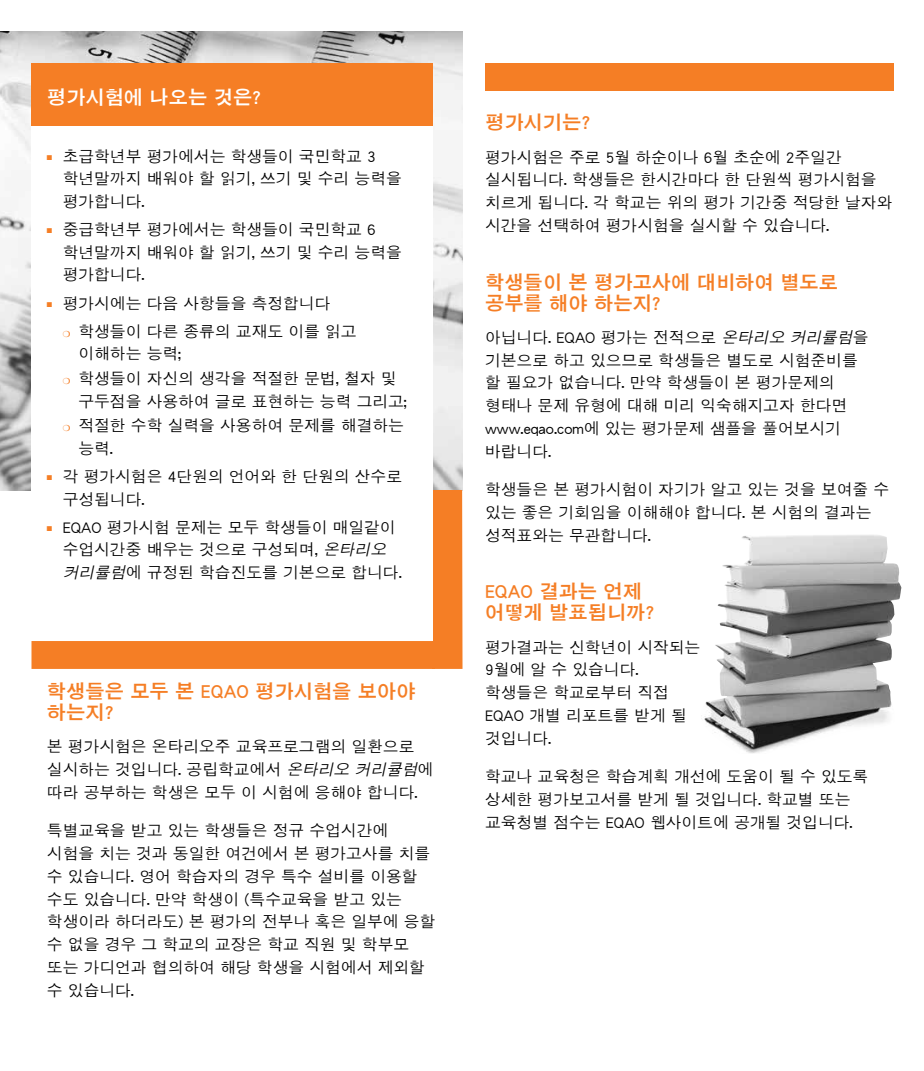
<style>
.page{position:relative;width:924px;height:1071px;background:#fff}
.page>*{position:absolute;margin:0;border:0;box-sizing:border-box;transform-origin:0 0}
.t1{font:19.25px/21px "DFK Gothic Std W7";color:#f57e25}
.t2{font:19.25px "DFK Gothic Std W7";color:#fff}
.t3{font:15.75px/22.8px "DFK Gothic Std W5";color:#000}
.s1{color:#f57e25}
.s2{font-style:italic}
</style>
<div class="page">
<img style="left:0;top:32px;width:462px;height:458px">
<div style="left:32px;top:490px;width:431px;height:179px;background:#f57e25"></div>
<div style="left:485px;top:63px;width:409px;height:28px;background:#f57e25"></div>
<div style="left:31px;top:94px;width:402px;height:547px;background:#fff"></div>
<img style="left:704px;top:535px;width:194px;height:219px">
<div style="left:31px;top:63px;width:402px;height:63px;background:#f57e25"></div>
<p class="t2" style="left:47px;top:86px;width:216px">평가시험에 나오는 것은?</p>
<p class="t3" style="left:63px;top:144px;width:341px;text-indent:-16px"><span class="s1">■</span> 초급학년부 평가에서는 학생들이 국민학교 3 학년말까지 배워야 할 읽기, 쓰기 및 수리 능력을 평가합니다.</p>
<p class="t3" style="left:63px;top:218px;width:341px;text-indent:-16px"><span class="s1">■</span> 중급학년부 평가에서는 학생들이 국민학교 6 학년말까지 배워야 할 읽기, 쓰기 및 수리 능력을 평가합니다.</p>
<p class="t3" style="left:63px;top:289px;width:295px;line-height:28px;text-indent:-16px"><span class="s1">■</span> 평가시에는 다음 사항들을 측정합니다<br><span class="s1">❍</span> 학생들이 다른 종류의 교재도 이를 읽고</p>
<p class="t3" style="left:63px;top:341px;width:335px;line-height:24.5px;text-indent:16px">이해하는 능력;<br><span class="s1">❍</span> 학생들이 자신의 생각을 적절한 문법, 철자 및</p>
<p class="t3" style="left:63px;top:388px;width:346px;line-height:24.5px;text-align:right">구두점을 사용하여 글로 표현하는 능력 그리고;<br><span class="s1">❍</span> 적절한 수학 실력을 사용하여 문제를 해결하는</p>
<p class="t3" style="left:78px;top:436px;width:36px">능력.</p>
<p class="t3" style="left:63px;top:464px;width:341px;text-indent:-16px"><span class="s1">■</span> 각 평가시험은 4단원의 언어와 한 단원의 산수로 구성됩니다.</p>
<p class="t3" style="left:63px;top:515px;width:341px;text-indent:-16px"><span class="s1">■</span> EQAO 평가시험 문제는 모두 학생들이 매일같이 수업시간중 배우는 것으로 구성되며, <span class="s2">온타리오 커리률럼</span>에 규정된 학습진도를 기본으로 합니다.</p>
<p class="t1" style="left:47px;top:680px;width:370px">학생들은 모두 본 EQAO 평가시험을 보아야 하는지?</p>
<p class="t3" style="left:47px;top:735px;width:388px">본 평가시험은 온타리오주 교육프로그램의 일환으로 실시하는 것입니다. 공립학교에서 <span class="s2">온타리오 커리큘럼</span>에 따라 공부하는 학생은 모두 이 시험에 응해야 합니다.</p>
<p class="t3" style="left:47px;top:819px;width:390px">특별교육을 받고 있는 학생들은 정규 수업시간에 시험을 치는 것과 동일한 여건에서 본 평가고사를 치를 수 있습니다. 영어 학습자의 경우 특수 설비를 이용할 수도 있습니다. 만약 학생이 (특수교육을 받고 있는 학생이라 하더라도) 본 평가의 전부나 혹은 일부에 응할 수 없을 경우 그 학교의 교장은 학교 직원 및 학부모 또는 가디언과 협의하여 해당 학생을 시험에서 제외할 수 있습니다.</p>
<p class="t1" style="left:485px;top:112px;width:107px">평가시기는?</p>
<p class="t3" style="left:485px;top:145px;width:409px">평가시험은 주로 5월 하순이나 6월 초순에 2주일간 실시됩니다. 학생들은 한시간마다 한 단원씩 평가시험을 치르게 됩니다. 각 학교는 위의 평가 기간중 적당한 날자와 시간을 선택하여 평가시험을 실시할 수 있습니다.</p>
<p class="t1" style="left:485px;top:271px;width:354px">학생들이 본 평가고사에 대비하여 별도로 공부를 해야 하는지?</p>
<p class="t3" style="left:485px;top:326px;width:385px">아닙니다. EQAO 평가는 전적으로 <span class="s2">온타리오 커리률럼</span>을 기본으로 하고 있으므로 학생들은 별도로 시험준비를 할 필요가 없습니다. 만약 학생들이 본 평가문제의 형태나 문제 유형에 대해 미리 익숙해지고자 한다면 www.eqao.com에 있는 평가문제 샘플을 풀어보시기 바랍니다.</p>
<p class="t3" style="left:485px;top:478px;width:406px">학생들은 본 평가시험이 자기가 알고 있는 것을 보여줄 수 있는 좋은 기회임을 이해해야 합니다. 본 시험의 결과는 성적표와는 무관합니다.</p>
<p class="t1" style="left:485px;top:581px;width:171px">EQAO 결과는 언제 어떻게 발표됩니까?</p>
<p class="t3" style="left:485px;top:635px;width:217px">평가결과는 신학년이 시작되는<br>9월에 알 수 있습니다. 학생들은 학교로부터 직접<br>EQAO 개별 리포트를 받게 될 것입니다.</p>
<p class="t3" style="left:485px;top:765px;width:385px">학교나 교육청은 학습계획 개선에 도움이 될 수 있도록 상세한 평가보고서를 받게 될 것입니다. 학교별 또는 교육청별 점수는 EQAO 웹사이트에 공개될 것입니다.</p>
</div>
